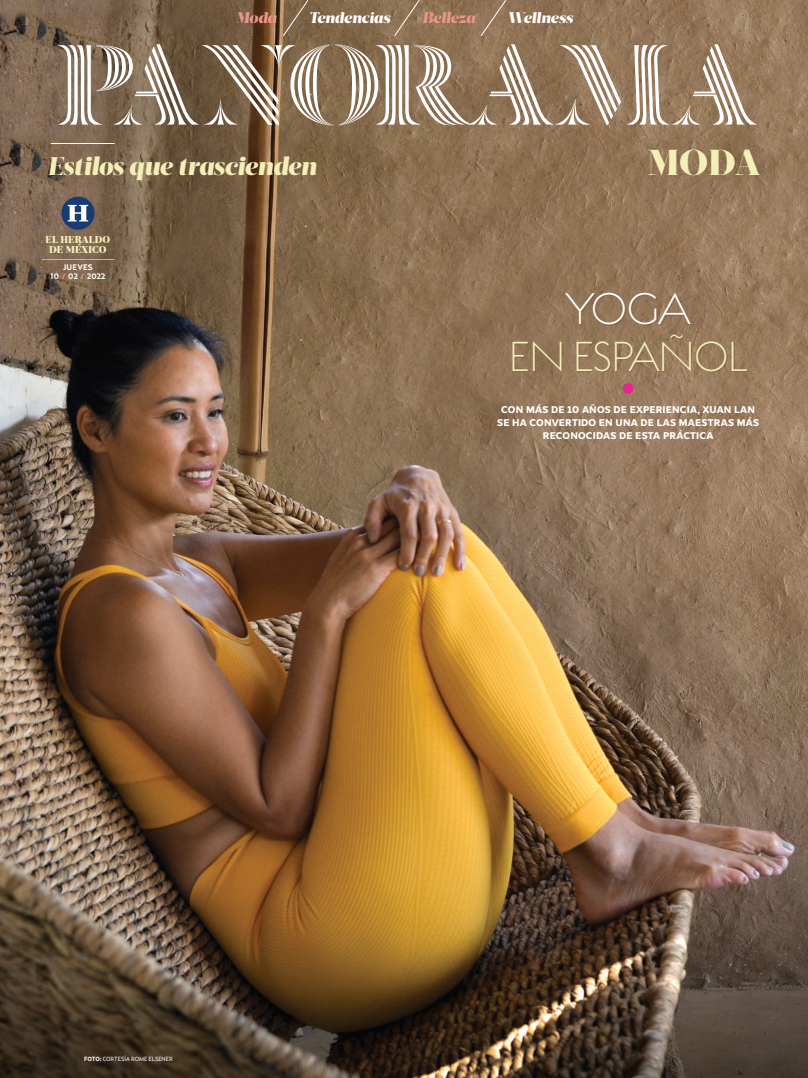
<style>
.page{position:relative;width:808px;height:1078px;background:#fff}
.page>*{position:absolute;margin:0;border:0;box-sizing:border-box;transform-origin:0 0}
.t1{font:700 126px "Dala Prisma";letter-spacing:.04em;color:#fff}
.t2{font:300 46.7px "Estilo Pro";color:#fff}
.t3{font:300 44.2px "Estilo Pro";letter-spacing:-.04em;color:#f4eeb8}
.t4{font:900 36px "Acta Display";color:#f4eeb8}
.t5{font:italic 900 25.5px "Acta Display";letter-spacing:-.01em;color:#f4eeb8}
.t6{font:italic 15px "Breve Display";color:#fff}
.t7{font:italic 15px "Breve Display";color:#e8978a}
.t8{font:700 10px/13px "Global";letter-spacing:.015em;color:#fff;text-align:center}
.t9{font:900 10px/10.5px "Prumo Deck";letter-spacing:.01em;color:#f4eeb8;text-align:center}
.t10{font:700 8px/9px "Relay";letter-spacing:.03em;color:#fff;text-align:center}
.t11{font:6px "Relay";letter-spacing:-.015em;color:#fff}
.s1{color:#e8978a}
.s2{font-weight:700}
</style>
<div class="page">
<img style="left:0;top:0;width:808px;height:1077px">
<hr style="left:42px;top:259px;width:72px;height:1px;background:#adbcae">
<svg style="left:282px;top:0;width:27px;height:37px"></svg>
<svg style="left:394px;top:0;width:26px;height:37px"></svg>
<svg style="left:480px;top:0;width:27px;height:37px"></svg>
<hr style="left:51px;top:143px;width:63px;height:1px;background:#fff">
<div style="left:514px;top:335px;width:234px;height:37px;background:#231f20;opacity:.15"></div>
<div style="left:567px;top:294px;width:125px;height:32px;background:#231f20;opacity:.15"></div>
<div style="left:623px;top:383px;width:10px;height:10px;background:#ea2392;border-radius:50%"></div>
<div style="left:63px;top:199px;width:34px;height:33px;background:#231f20;opacity:.1"></div>
<svg style="left:61px;top:197px;width:33px;height:33px"></svg>
<h3 class="t7" style="left:236px;top:9px;width:42px">Moda</h3>
<h3 class="t6" style="left:309px;top:9px;width:83px">Tendencias</h3>
<h3 class="t7" style="left:422px;top:9px;width:54px">Belleza</h3>
<h3 class="t6" style="left:508px;top:9px;width:67px">Wellness</h3>
<h1 class="t1" style="left:55px;top:-1px;width:700px">PANORAMA</h1>
<h3 class="t5" style="left:48px;top:150px;width:270px">Estilos que trascienden</h3>
<p class="t9" style="left:46px;top:234px;width:66px">EL HERALDO<br>DE MÉXICO</p>
<p class="t10" style="left:50px;top:262px;width:57px">JUEVES<br>10 <span class="s1">/</span> 02 <span class="s1">/</span> 2022</p>
<h3 class="t4" style="left:648px;top:140px;width:114px">MODA</h3>
<h2 class="t2" style="left:564px;top:282px;width:129px">YOGA</h2>
<h3 class="t3" style="left:508px;top:330px;width:241px">EN ESPAÑOL</h3>
<p class="t8" style="left:497px;top:403px;width:264px">CON MÁS DE 10 AÑOS DE EXPERIENCIA, XUAN LAN<br>SE HA CONVERTIDO EN UNA DE LAS MAESTRAS MÁS<br>RECONOCIDAS DE ESTA PRÁCTICA</p>
<p class="t11" style="left:84px;top:1054px;width:90px"><span class="s2">FOTO:</span> CORTESÍA ROME ELSENER</p>
</div>
